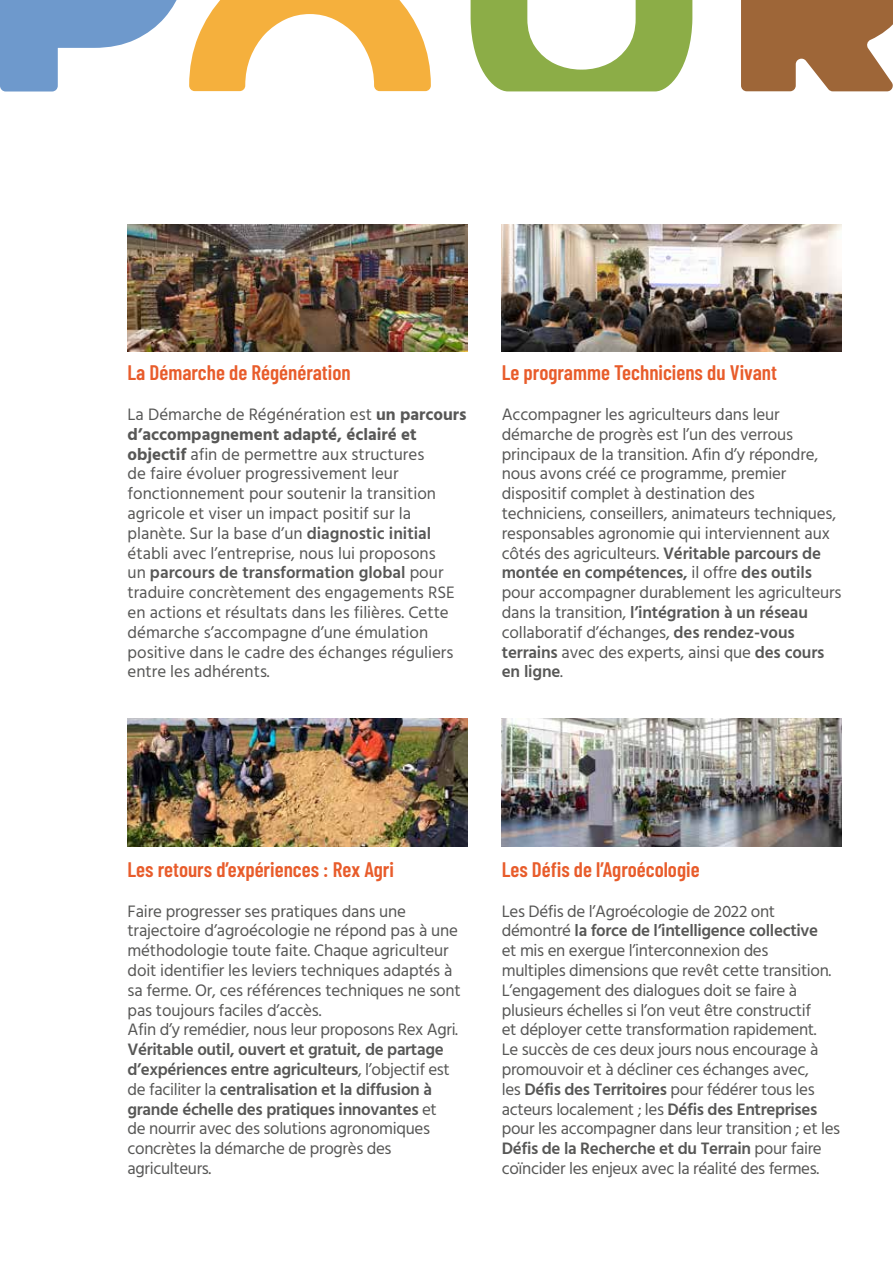
<style>
.page{position:relative;width:893px;height:1263px;background:#fff}
.page>*{position:absolute;margin:0;border:0;box-sizing:border-box;transform-origin:0 0}
.t1{font:600 21px "Barlow Condensed";color:#e85c2b}
.t2{font:16.5px/19.8px "Calcutta";letter-spacing:-.01em;color:#575756}
.t3{font:600 16.5px/19.8px "Calcutta";letter-spacing:-.02em;color:#575756}
.s1{font-weight:700}
.s2{font-weight:600}
.s3{font-weight:400}
</style>
<div class="page">
<svg style="left:741px;top:0;width:152px;height:91px;background:#a8764d"></svg>
<svg style="left:471px;top:0;width:221px;height:92px"></svg>
<svg style="left:0;top:0;width:431px;height:92px"></svg>
<img style="left:502px;top:224px;width:340px;height:128px">
<img style="left:128px;top:224px;width:340px;height:128px">
<img style="left:502px;top:718px;width:340px;height:128px">
<img style="left:128px;top:718px;width:340px;height:128px">
<p class="t1" style="left:128px;top:358px;width:225px">La Démarche de Régénération</p>
<p class="t2" style="left:128px;top:404px;width:340px">La Démarche de Régénération est <span class="s1">un parcours d’accompagnement adapté, éclairé et objectif</span> afin de permettre aux structures<br>de faire évoluer progressivement leur fonctionnement pour soutenir la transition agricole et viser un impact positif sur la planète. Sur la base d’un <span class="s2">diagnostic initial </span>établi avec l’entreprise, nous lui proposons<br>un <span class="s2">parcours de transformation global</span> pour traduire concrètement des engagements RSE en actions et résultats dans les filières. Cette démarche s’accompagne d’une émulation positive dans le cadre des échanges réguliers entre les adhérents.</p>
<p class="t1" style="left:502px;top:358px;width:277px">Le programme Techniciens du Vivant</p>
<p class="t2" style="left:502px;top:404px;width:341px">Accompagner les agriculteurs dans leur démarche de progrès est l’un des verrous principaux de la transition. Afin d’y répondre, nous avons créé ce programme, premier dispositif complet à destination des techniciens, conseillers, animateurs techniques, responsables agronomie qui interviennent aux côtés des agriculteurs. <span class="s2">Véritable parcours de montée en compétences,</span> il offre <span class="s2">des outils </span>pour accompagner durablement les agriculteurs dans la transition, <span class="s2">l’intégration à un réseau </span>collaboratif d’échanges, <span class="s2">des rendez-vous terrains</span> avec des experts, ainsi que <span class="s2">des cours en ligne</span>.</p>
<p class="t1" style="left:128px;top:854px;width:268px">Les retours d’expériences : Rex Agri</p>
<p class="t2" style="left:128px;top:901px;width:335px">Faire progresser ses pratiques dans une trajectoire d’agroécologie ne répond pas à une méthodologie toute faite. Chaque agriculteur doit identifier les leviers techniques adaptés à sa ferme. Or, ces références techniques ne sont pas toujours faciles d’accès.<br>Afin d’y remédier, nous leur proposons Rex Agri.</p>
<p class="t3" style="left:128px;top:1039px;width:324px">Véritable outil, ouvert et gratuit, de partage d’expériences entre agriculteurs<span class="s3">, l’objectif est de faciliter la</span> centralisation et la diffusion à grande échelle des pratiques innovantes <span class="s3">et de nourrir avec des solutions agronomiques concrètes la démarche de progrès des agriculteurs.</span></p>
<p class="t1" style="left:502px;top:854px;width:199px">Les Défis de l’Agroécologie</p>
<p class="t2" style="left:502px;top:901px;width:340px">Les Défis de l’Agroécologie de 2022 ont démontré <span class="s2">la force de l’intelligence collective<br></span>et mis en exergue l’interconnexion des<br>multiples dimensions que revêt cette transition.<br>L’engagement des dialogues doit se faire à plusieurs échelles si l’on veut être constructif<br>et déployer cette transformation rapidement.<br>Le succès de ces deux jours nous encourage à promouvoir et à décliner ces échanges avec,<br>les <span class="s2">Défis des Territoires</span> pour fédérer tous les acteurs localement ; les <span class="s2">Défis des Entreprises </span>pour les accompagner dans leur transition ; et les <span class="s2">Défis de la Recherche et du Terrain</span> pour faire coïncider les enjeux avec la réalité des fermes.</p>
</div>
